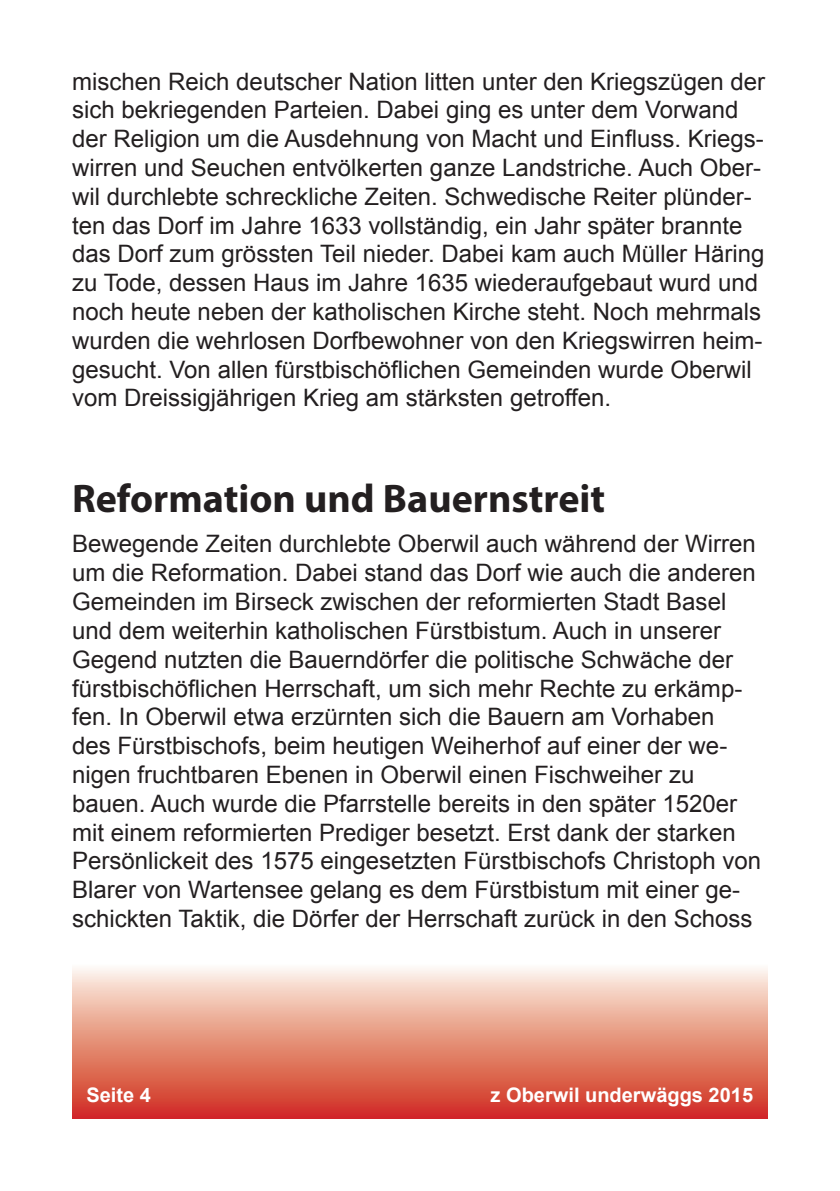
<style>
.page{position:relative;width:840px;height:1191px;background:#fff}
.page>*{position:absolute;margin:0;border:0;box-sizing:border-box;transform-origin:0 0}
.t1{font:700 40px "Myriad Pro";color:#231f20}
.t2{font:24px/28.8px "Arial";color:#231f20}
.t3{font:700 20px "Arial";color:#fff}
</style>
<div class="page">
<svg style="left:72px;top:968px;width:695px;height:151px;background:#e58e7c"></svg>
<p class="t2" style="left:72px;top:67px;width:694px">mischen Reich deutscher Nation litten unter den Kriegszügen der sich bekriegenden Parteien. Dabei ging es unter dem Vorwand der Religion um die Ausdehnung von Macht und Einfluss. Kriegs&shy;wirren und Seuchen entvölkerten ganze Landstriche. Auch Ober&shy;wil durchlebte schreckliche Zeiten. Schwedische Reiter plünder&shy;ten das Dorf im Jahre 1633 vollständig, ein Jahr später brannte das Dorf zum grössten Teil nieder. Dabei kam auch Müller Häring zu Tode, dessen Haus im Jahre 1635 wiederaufgebaut wurd und noch heute neben der katholischen Kirche steht. Noch mehrmals wurden die wehrlosen Dorfbewohner von den Kriegswirren heim&shy;gesucht. Von allen fürstbischöflichen Gemeinden wurde Oberwil vom Dreissigjährigen Krieg am stärksten getroffen.</p>
<h1 class="t1" style="left:72px;top:473px;width:534px">Reformation und Bauernstreit</h1>
<p class="t2" style="left:72px;top:530px;width:690px">Bewegende Zeiten durchlebte Oberwil auch während der Wirren um die Reformation. Dabei stand das Dorf wie auch die anderen Gemeinden im Birseck zwischen der reformierten Stadt Basel und dem weiterhin katholischen Fürstbistum. Auch in unserer Gegend nutzten die Bauerndörfer die politische Schwäche der fürstbischöflichen Herrschaft, um sich mehr Rechte zu erkämp&shy;fen. In Oberwil etwa erzürnten sich die Bauern am Vorhaben<br>des Fürstbischofs, beim heutigen Weiherhof auf einer der we&shy;nigen fruchtbaren Ebenen in Oberwil einen Fischweiher zu bauen. Auch wurde die Pfarrstelle bereits in den später 1520er mit einem reformierten Prediger besetzt. Erst dank der starken Persönlickeit des 1575 eingesetzten Fürstbischofs Christoph von Blarer von Wartensee gelang es dem Fürstbistum mit einer ge&shy;schickten Taktik, die Dörfer der Herrschaft zurück in den Schoss</p>
<p class="t3" style="left:86px;top:1081px;width:66px">Seite 4</p>
<p class="t3" style="left:490px;top:1081px;width:264px">z Oberwil underwäggs 2015</p>
</div>
